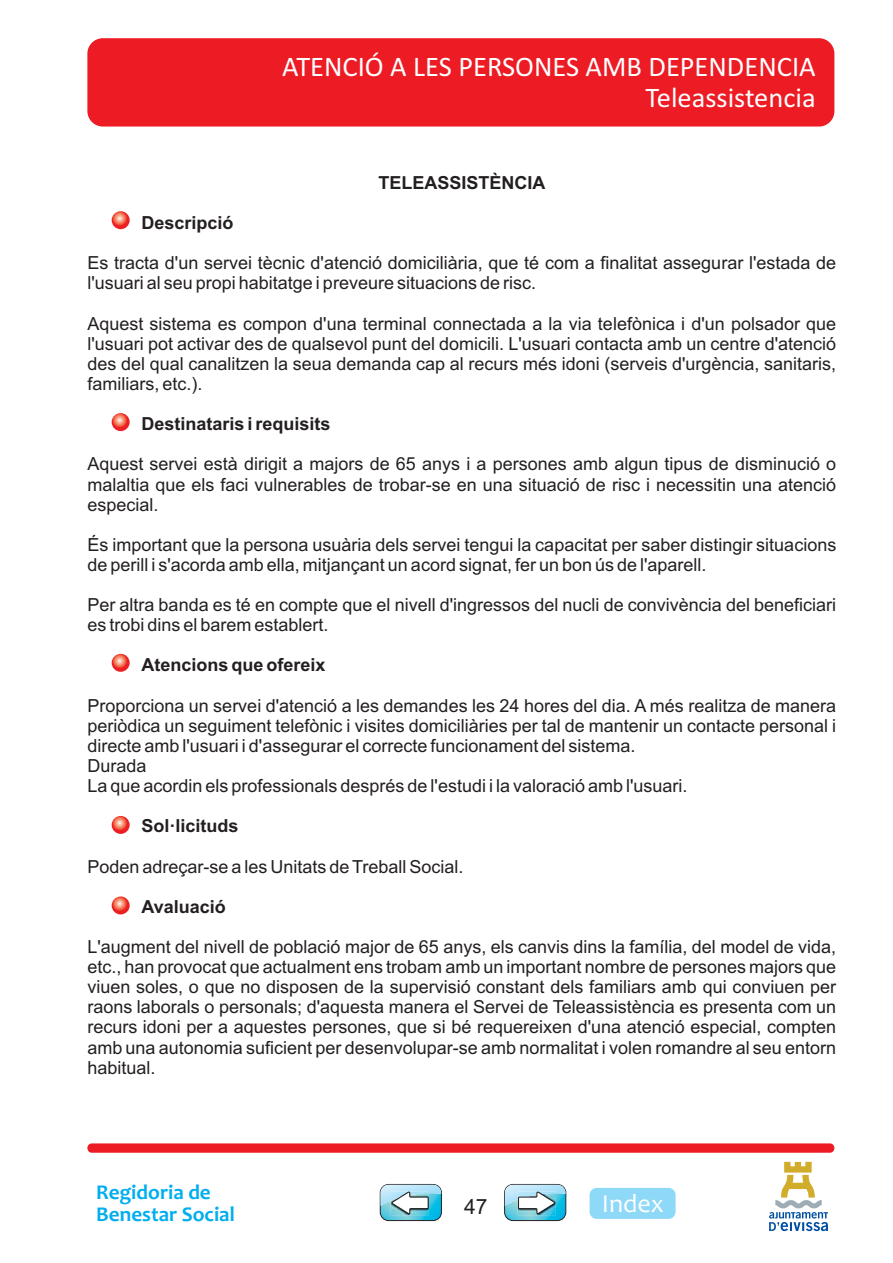
<style>
.page{position:relative;width:893px;height:1263px;background:#fff}
.page>*{position:absolute;margin:0;border:0;box-sizing:border-box;transform-origin:0 0}
.t1{font:28.5px/31px "Calibri";color:#fff;text-align:right}
.t2{font:26.1px "Candara";color:#fff}
.t3{font:700 21.15px/22.4px "Candara";color:#00aeef}
.t4{font:21px "Arial";color:#231f20}
.t5{font:18px/20.1px "Arial";color:#231f20}
.t6{font:700 18px "Arial";color:#231f20}
</style>
<div class="page">
<div style="left:87px;top:1143px;width:747px;height:10px;background:#ed1c24;border-radius:4px"></div>
<svg style="left:505px;top:1184px;width:61px;height:37px"></svg>
<div style="left:504px;top:1184px;width:62px;height:37px;border:1px solid #231f20;border-radius:8px"></div>
<svg style="left:505px;top:1184px;width:61px;height:31px"></svg>
<svg style="left:380px;top:1184px;width:61px;height:37px"></svg>
<div style="left:380px;top:1184px;width:62px;height:37px;border:1px solid #231f20;border-radius:8px"></div>
<svg style="left:380px;top:1184px;width:61px;height:31px"></svg>
<svg style="left:769px;top:1162px;width:59px;height:69px"></svg>
<div style="left:589px;top:1188px;width:86px;height:31px;background:#8ed8f8;border-radius:7px"></div>
<div style="left:87px;top:38px;width:747px;height:89px;background:#ed1c24;border-radius:15px"></div>
<svg style="left:112px;top:211px;width:18px;height:18px"></svg>
<svg style="left:112px;top:413px;width:18px;height:18px"></svg>
<svg style="left:112px;top:654px;width:18px;height:18px"></svg>
<svg style="left:112px;top:816px;width:18px;height:18px"></svg>
<svg style="left:112px;top:896px;width:18px;height:18px"></svg>
<h1 class="t1" style="left:282px;top:53px;width:535px">ATENCIÓ A LES PERSONES AMB DEPENDENCIA<br>Teleassistencia</h1>
<p class="t6" style="left:378px;top:176px;width:169px">TELEASSISTÈNCIA</p>
<p class="t6" style="left:141px;top:216px;width:94px">Descripció</p>
<p class="t5" style="left:87px;top:255px;width:750px">Es tracta d'un servei tècnic d'atenció domiciliària, que té com a finalitat assegurar l'estada de l'usuari al seu propi habitatge i preveure situacions de risc.</p>
<p class="t5" style="left:87px;top:315px;width:750px;text-align:justify">Aquest sistema es compon d'una terminal connectada a la via telefònica i d'un polsador que l'usuari pot activar des de qualsevol punt del domicili. L'usuari contacta amb un centre d'atenció des del qual canalitzen la seua demanda cap al recurs més idoni (serveis d'urgència, sanitaris, familiars, etc.).</p>
<p class="t6" style="left:141px;top:417px;width:191px">Destinataris i requisits</p>
<p class="t5" style="left:87px;top:456px;width:750px;text-align:justify">Aquest servei està dirigit a majors de 65 anys i a persones amb algun tipus de disminució o malaltia que els faci vulnerables de trobar-se en una situació de risc i necessitin una atenció especial.</p>
<p class="t5" style="left:87px;top:536px;width:750px">És important que la persona usuària dels servei tengui la capacitat per saber distingir situacions de perill i s'acorda amb ella, mitjançant un acord signat, fer un bon ús de l'aparell.</p>
<p class="t5" style="left:87px;top:597px;width:750px">Per altra banda es té en compte que el nivell d'ingressos del nucli de convivència del beneficiari es trobi dins el barem establert.</p>
<p class="t6" style="left:141px;top:659px;width:186px">Atencions que ofereix</p>
<p class="t5" style="left:87px;top:697px;width:750px">Proporciona un servei d'atenció a les demandes les 24 hores del dia. A més realitza de manera periòdica un seguiment telefònic i visites domiciliàries per tal de mantenir un contacte personal i directe amb l'usuari i d'assegurar el correcte funcionament del sistema.<br>Durada<br>La que acordin els professionals després de l'estudi i la valoració amb l'usuari.</p>
<p class="t6" style="left:141px;top:819px;width:99px">Sol·licituds</p>
<p class="t5" style="left:87px;top:858px;width:378px">Poden adreçar-se a les Unitats de Treball Social.</p>
<p class="t6" style="left:141px;top:900px;width:86px">Avaluació</p>
<p class="t5" style="left:87px;top:938px;width:750px;text-align:justify">L'augment del nivell de població major de 65 anys, els canvis dins la família, del model de vida, etc., han provocat que actualment ens trobam amb un important nombre de persones majors que viuen soles, o que no disposen de la supervisió constant dels familiars amb qui conviuen per raons laborals o personals; d'aquesta manera el Servei de Teleassistència es presenta com un recurs idoni per a aquestes persones, que si bé requereixen d'una atenció especial, compten amb una autonomia suficient per desenvolupar-se amb normalitat i volen romandre al seu entorn habitual.</p>
<p class="t3" style="left:96px;top:1183px;width:140px">Regidoria de<br>Benestar Social</p>
<h2 class="t2" style="left:602px;top:1194px;width:64px">Index</h2>
<p class="t4" style="left:464px;top:1195px;width:25px">47</p>
</div>
